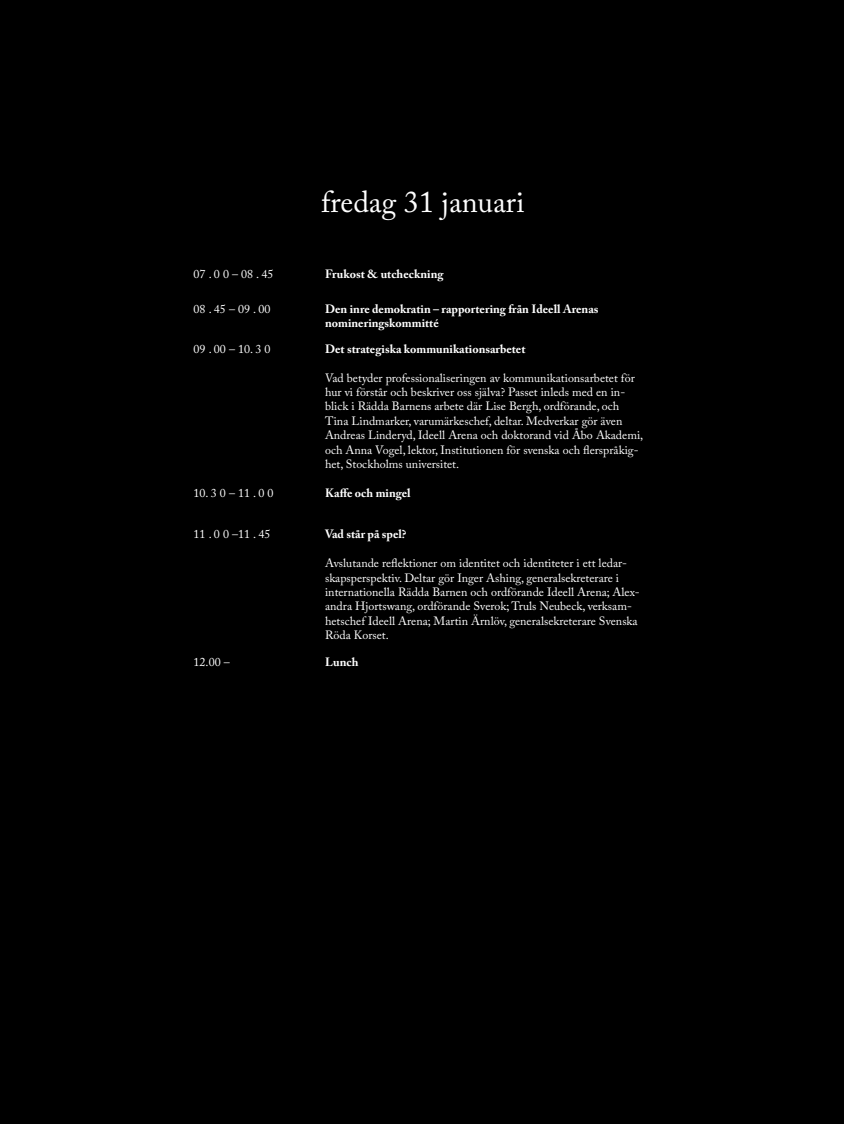
<style>
.page{position:relative;width:844px;height:1124px;background:#fff}
.page>*{position:absolute;margin:0;border:0;box-sizing:border-box;transform-origin:0 0}
.t1{font:30px "Adobe Caslon Pro";color:#fff}
.t2{font:12px/14.4px "Adobe Caslon Pro";color:#fff}
.t3{font:700 12px/14.4px "Adobe Caslon Pro";color:#fff}
</style>
<div class="page">
<div style="left:0;top:0;width:843px;height:1124px;background:#000"></div>
<h1 class="t1" style="left:321px;top:184px;width:204px">fredag 31 januari</h1>
<p class="t2" style="left:193px;top:267px;width:81px">07 . 0 0 – 08 . 45</p>
<p class="t3" style="left:325px;top:267px;width:120px">Frukost &amp; utcheckning</p>
<p class="t2" style="left:193px;top:301px;width:78px">08 . 45 – 09 . 00</p>
<p class="t3" style="left:325px;top:301px;width:275px">Den inre demokratin – rapportering från Ideell Arenas nomineringskommitté</p>
<p class="t2" style="left:193px;top:341px;width:78px">09 . 00 – 10. 3 0</p>
<p class="t3" style="left:325px;top:341px;width:202px">Det strategiska kommunikationsarbetet</p>
<p class="t2" style="left:325px;top:370px;width:319px">Vad betyder professionaliseringen av kommunikationsarbetet för hur vi förstår och beskriver oss själva? Passet inleds med en in&shy;blick i Rädda Barnens arbete där Lise Bergh, ordförande, och Tina Lindmarker, varumärkeschef, deltar. Medverkar gör även Andreas Linderyd, Ideell Arena och doktorand vid Åbo Akademi, och Anna Vogel, lektor, Institutionen för svenska och flerspråkig&shy;het, Stockholms universitet.</p>
<p class="t2" style="left:193px;top:485px;width:81px">10. 3 0 – 11 . 0 0</p>
<p class="t3" style="left:325px;top:485px;width:87px">Kaffe och mingel</p>
<p class="t2" style="left:193px;top:527px;width:78px">11 . 0 0 –11 . 45</p>
<p class="t3" style="left:325px;top:527px;width:83px">Vad står på spel?</p>
<p class="t2" style="left:325px;top:556px;width:316px">Avslutande reflektioner om identitet och identiteter i ett ledar&shy;skapsperspektiv. Deltar gör Inger Ashing, generalsekreterare i internationella Rädda Barnen och ordförande Ideell Arena; Alex&shy;andra Hjortswang, ordförande Sverok; Truls Neubeck, verksam&shy;hetschef Ideell Arena; Martin Ärnlöv, generalsekreterare Svenska Röda Korset.</p>
<p class="t2" style="left:193px;top:655px;width:38px">12.00 –</p>
<p class="t3" style="left:325px;top:655px;width:35px">Lunch</p>
</div>
